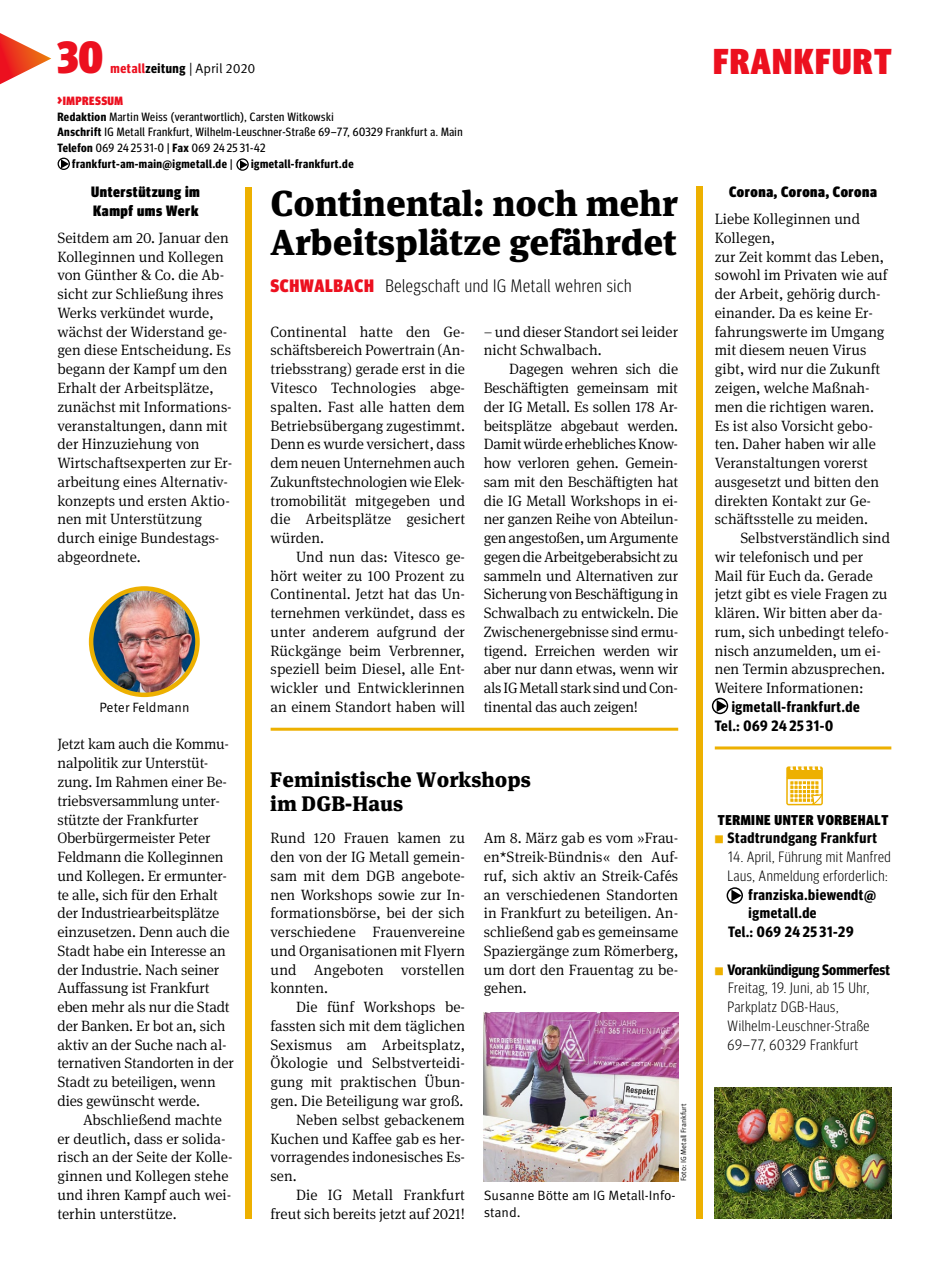
<style>
.page{position:relative;width:936px;height:1285px;background:#fff}
.page>*{position:absolute;margin:0;border:0;box-sizing:border-box;transform-origin:0 0}
.t1{font:900 condensed 45px "Meta Head IGMT";color:#ec101f}
.t2{font:900 36px/39px "Meta Serif IGMT";color:#000}
.t3{font:900 condensed 36px "Meta Head IGMT";letter-spacing:.04em;color:#ec101f}
.t4{font:900 21px/24px "Meta Serif IGMT";color:#000}
.t5{font:300 condensed 18px "Meta Head IGMT";letter-spacing:.04em;color:#000}
.t6{font:300 15px/18.8px "Meta Serif IGMT";color:#000}
.t7{font:300 condensed 15px/18.8px "Meta Head IGMT";letter-spacing:.04em;color:#000}
.t8{font:700 15px/18.8px "Meta Headline Cond OT";letter-spacing:.04em;color:#000}
.t9{font:900 condensed 15px/18.8px "Meta Head IGMT";letter-spacing:.04em;color:#000}
.t10{font:700 15px "Meta Headline Cond OT";letter-spacing:.005em;color:#000}
.t11{font:900 condensed 14.25px "Meta Head IGMT";letter-spacing:.04em;color:#000}
.t12{font:13.5px/17.2px "Meta IGMT";color:#000}
.t13{font:12px "Meta Headline Cond OT";letter-spacing:.04em;color:#000}
.t14{font:700 12px "Meta Headline Cond OT";letter-spacing:.04em;color:#000}
.t15{font:900 condensed 12px "Meta Head IGMT";letter-spacing:.04em;color:#ec101f}
.t16{font:7.5px "Meta IGMT";color:#000}
.s1{font-family:"Meta Headline Cond OT";font-weight:700;color:#ec101f}
.s2{font-family:"Meta Headline Cond OT";font-weight:700}
.s3{font-size:13.5px}
.s4{font-weight:700}
.s5{font-weight:400}
.s6{font-weight:900;color:#ec101f}
.s7{font-family:"Meta IGMT";font-size:10.5px;color:#edb000}
</style>
<div class="page">
<hr style="left:270px;top:727px;width:408px;height:3px;background:#edb000">
<div style="left:246px;top:186px;width:6px;height:1032px;background:#edb000"></div>
<div style="left:58px;top:158px;width:12px;height:12px;border:1px solid #000;border-radius:50%"></div>
<svg style="left:61px;top:159px;width:8px;height:9px"></svg>
<div style="left:236px;top:158px;width:13px;height:13px;border:1px solid #000;border-radius:50%"></div>
<svg style="left:240px;top:160px;width:8px;height:9px"></svg>
<div style="left:697px;top:186px;width:6px;height:582px;background:#edb000"></div>
<hr style="left:714px;top:746px;width:177px;height:3px;background:#edb000">
<svg style="left:0;top:33px;width:51px;height:51px"></svg>
<div style="left:711px;top:697px;width:17px;height:17px;border:1px solid #000;border-radius:50%"></div>
<svg style="left:716px;top:700px;width:10px;height:11px"></svg>
<div style="left:697px;top:768px;width:6px;height:450px;background:#edb000"></div>
<svg style="left:786px;top:766px;width:37px;height:40px"></svg>
<img style="left:91px;top:588px;width:106px;height:106px;border-radius:53px">
<div style="left:89px;top:586px;width:111px;height:111px;border:4px solid #edb000;border-radius:50%"></div>
<img style="left:483px;top:1012px;width:195px;height:168px">
<img style="left:714px;top:1087px;width:177px;height:131px">
<div style="left:726px;top:887px;width:17px;height:16px;border:1px solid #000;border-radius:50%"></div>
<svg style="left:731px;top:889px;width:10px;height:12px"></svg>
<h1 class="t1" style="left:57px;top:21px;width:47px">30</h1>
<p class="t12" style="left:111px;top:59px;width:146px"><span class="s1">metall</span><span class="s2">zeitung</span> | April 2020</p>
<p class="t15" style="left:57px;top:91px;width:67px"><span class="s3">&gt;</span>IMPRESSUM</p>
<p class="t13" style="left:57px;top:109px;width:278px"><span class="s4">Redaktion</span> Martin Weiss (verantwortlich), Carsten Witkowski</p>
<p class="t13" style="left:57px;top:125px;width:406px"><span class="s4">Anschrift</span> IG Metall Frankfurt, Wilhelm-Leuschner-Straße 69–77, 60329 Frankfurt a. Main</p>
<p class="t13" style="left:57px;top:141px;width:209px"><span class="s4">Telefon</span> 069 24 25 31-0 | <span class="s4">Fax</span> 069 24 25 31-42</p>
<p class="t14" style="left:72px;top:156px;width:162px">frankfurt-am-main@igmetall.de <span class="s5">|</span></p>
<p class="t14" style="left:251px;top:156px;width:104px">igmetall-frankfurt.de</p>
<h2 class="t2" style="left:270px;top:180px;width:408px">Continental: noch mehr<br>Arbeitsplätze gefährdet</h2>
<p class="t5" style="left:270px;top:273px;width:362px"><span class="s6">SCHWALBACH</span> Belegschaft und IG Metall wehren sich</p>
<p class="t6" style="left:270px;top:321px;width:196px;text-align:justify">Continental hatte den Ge&shy;schäftsbereich Powertrain (An&shy;triebsstrang) gerade erst in die Vitesco Technologies abge&shy;spalten. Fast alle hatten dem Betriebsübergang zugestimmt.<br>Denn es wurde versichert, dass dem neuen Unternehmen auch Zukunftstechnologien wie Elek&shy;tromobilität mitgegeben und die Arbeitsplätze gesichert würden.</p>
<p class="t6" style="left:270px;top:546px;width:196px;text-align:justify;text-indent:26px">Und nun das: Vitesco ge&shy;hört weiter zu 100 Prozent zu Continental. Jetzt hat das Un&shy;ternehmen verkündet, dass es unter anderem aufgrund der Rückgänge beim Verbrenner, speziell beim Diesel, alle Ent&shy;wickler und Entwicklerinnen an einem Standort haben will</p>
<p class="t9" style="left:91px;top:181px;width:110px">Unterstützung im<br>Kampf ums Werk</p>
<p class="t6" style="left:57px;top:227px;width:176px">Seitdem am 20. Januar den<br>Kolleginnen und Kollegen von Günther &amp; Co. die Ab&shy;sicht zur Schließung ihres<br>Werks verkündet wurde, wächst der Widerstand ge&shy;gen diese Entscheidung. Es begann der Kampf um den<br>Erhalt der Arbeitsplätze, zunächst mit Informations&shy;veranstaltungen, dann mit der Hinzuziehung von<br>Wirtschaftsexperten zur Er&shy;arbeitung eines Alternativ&shy;konzepts und ersten Aktio&shy;nen mit Unterstützung durch einige Bundestags&shy;abgeordnete.</p>
<p class="t6" style="left:483px;top:321px;width:196px">– und dieser Standort sei leider nicht Schwalbach.</p>
<p class="t6" style="left:483px;top:359px;width:196px;text-align:justify;text-indent:26px">Dagegen wehren sich die Beschäftigten gemeinsam mit der IG Metall. Es sollen 178 Ar&shy;beitsplätze abgebaut werden.<br>Damit würde erhebliches Know&shy;how verloren gehen. Gemein&shy;sam mit den Beschäftigten hat die IG Metall Workshops in ei&shy;ner ganzen Reihe von Abteilun&shy;gen angestoßen, um Argumente gegen die Arbeitgeberabsicht zu sammeln und Alternativen zur Sicherung von Beschäftigung in Schwalbach zu entwickeln. Die Zwischenergebnisse sind ermu&shy;tigend. Erreichen werden wir aber nur dann etwas, wenn wir als IG Metall stark sind und Con&shy;tinental das auch zeigen!</p>
<p class="t12" style="left:99px;top:697px;width:92px">Peter Feldmann</p>
<p class="t6" style="left:57px;top:734px;width:178px">Jetzt kam auch die Kommu&shy;nalpolitik zur Unterstüt&shy;zung. Im Rahmen einer Be&shy;triebsversammlung unter&shy;stützte der Frankfurter<br>Oberbürgermeister Peter<br>Feldmann die Kolleginnen und Kollegen. Er ermunter&shy;te alle, sich für den Erhalt der Industriearbeitsplätze einzusetzen. Denn auch die<br>Stadt habe ein Interesse an der Industrie. Nach seiner<br>Auffassung ist Frankfurt eben mehr als nur die Stadt der Banken. Er bot an, sich aktiv an der Suche nach al&shy;ternativen Standorten in der<br>Stadt zu beteiligen, wenn dies gewünscht werde.</p>
<p class="t6" style="left:57px;top:1109px;width:177px;text-indent:26px">Abschließend machte er deutlich, dass er solida&shy;risch an der Seite der Kolle&shy;ginnen und Kollegen stehe und ihren Kampf auch wei&shy;terhin unterstütze.</p>
<h3 class="t4" style="left:270px;top:765px;width:262px">Feministische Workshops im DGB-Haus</h3>
<p class="t6" style="left:270px;top:827px;width:196px;text-align:justify">Rund 120 Frauen kamen zu den von der IG Metall gemein&shy;sam mit dem DGB angebote&shy;nen Workshops sowie zur In&shy;formationsbörse, bei der sich verschiedene Frauenvereine und Organisationen mit Flyern und Angeboten vorstellen konnten.</p>
<p class="t6" style="left:296px;top:996px;width:170px">Die fünf Workshops be-</p>
<p class="t6" style="left:270px;top:1015px;width:196px">fassten sich mit dem täglichen</p>
<p class="t6" style="left:270px;top:1034px;width:196px">Sexismus am Arbeitsplatz,</p>
<p class="t6" style="left:270px;top:1052px;width:196px">Ökologie und Selbstverteidi-</p>
<p class="t6" style="left:270px;top:1071px;width:196px">gung mit praktischen Übun-</p>
<p class="t6" style="left:270px;top:1090px;width:194px">gen. Die Beteiligung war groß.</p>
<p class="t6" style="left:296px;top:1109px;width:170px">Neben selbst gebackenem</p>
<p class="t6" style="left:270px;top:1127px;width:196px">Kuchen und Kaffee gab es her-</p>
<p class="t6" style="left:270px;top:1146px;width:196px">vorragendes indonesisches Es-</p>
<p class="t6" style="left:270px;top:1165px;width:28px">sen.</p>
<p class="t6" style="left:296px;top:1184px;width:170px">Die IG Metall Frankfurt</p>
<p class="t6" style="left:270px;top:1202px;width:196px">freut sich bereits jetzt auf 2021!</p>
<p class="t6" style="left:483px;top:827px;width:196px;text-align:justify">Am 8. März gab es vom »Frau&shy;en*Streik-Bündnis« den Auf&shy;ruf, sich aktiv an Streik-Cafés an verschiedenen Standorten in Frankfurt zu beteiligen. An&shy;schließend gab es gemeinsame Spaziergänge zum Römerberg, um dort den Frauentag zu be&shy;gehen.</p>
<p class="t16" style="left:677px;top:1180px;width:79px;rotate:-90deg">Foto: IG Metall Frankfurt</p>
<p class="t12" style="left:483px;top:1185px;width:193px">Susanne Bötte am IG Metall-Info&shy;stand.</p>
<h2 class="t3" style="left:713px;top:33px;width:180px">FRANKFURT</h2>
<p class="t9" style="left:729px;top:181px;width:149px">Corona, Corona, Corona</p>
<p class="t6" style="left:714px;top:209px;width:174px">Liebe Kolleginnen und<br>Kollegen,<br>zur Zeit kommt das Leben, sowohl im Privaten wie auf der Arbeit, gehörig durch&shy;einander. Da es keine Er&shy;fahrungswerte im Umgang mit diesem neuen Virus gibt, wird nur die Zukunft zeigen, welche Maßnah&shy;men die richtigen waren.<br>Es ist also Vorsicht gebo&shy;ten. Daher haben wir alle<br>Veranstaltungen vorerst ausgesetzt und bitten den direkten Kontakt zur Ge&shy;schäftsstelle zu meiden.</p>
<p class="t6" style="left:714px;top:527px;width:177px;text-indent:26px">Selbstverständlich sind wir telefonisch und per<br>Mail für Euch da. Gerade jetzt gibt es viele Fragen zu klären. Wir bitten aber da&shy;rum, sich unbedingt telefo&shy;nisch anzumelden, um ei&shy;nen Termin abzusprechen.<br>Weitere Informationen:</p>
<p class="t8" style="left:714px;top:697px;width:146px;text-indent:17px">igmetall-frankfurt.de<br>Tel.: 069 24 25 31-0</p>
<p class="t11" style="left:718px;top:808px;width:172px">TERMINE UNTER VORBEHALT</p>
<p class="t8" style="left:714px;top:828px;width:163px"><span class="s7">■</span> Stadtrundgang Frankfurt</p>
<p class="t7" style="left:727px;top:846px;width:165px">14. April, Führung mit Manfred<br>Laus, Anmeldung erforderlich:</p>
<p class="t8" style="left:748px;top:884px;width:129px">franziska.biewendt@</p>
<p class="t8" style="left:748px;top:903px;width:69px">igmetall.de</p>
<p class="t8" style="left:728px;top:922px;width:127px">Tel.: 069 24 25 31-29</p>
<p class="t10" style="left:714px;top:960px;width:177px"><span class="s7">■</span> Vorankündigung Sommerfest</p>
<p class="t7" style="left:727px;top:977px;width:143px">Freitag, 19. Juni, ab 15 Uhr,<br>Parkplatz DGB-Haus,<br>Wilhelm-Leuschner-Straße<br>69–77, 60329 Frankfurt</p>
</div>
